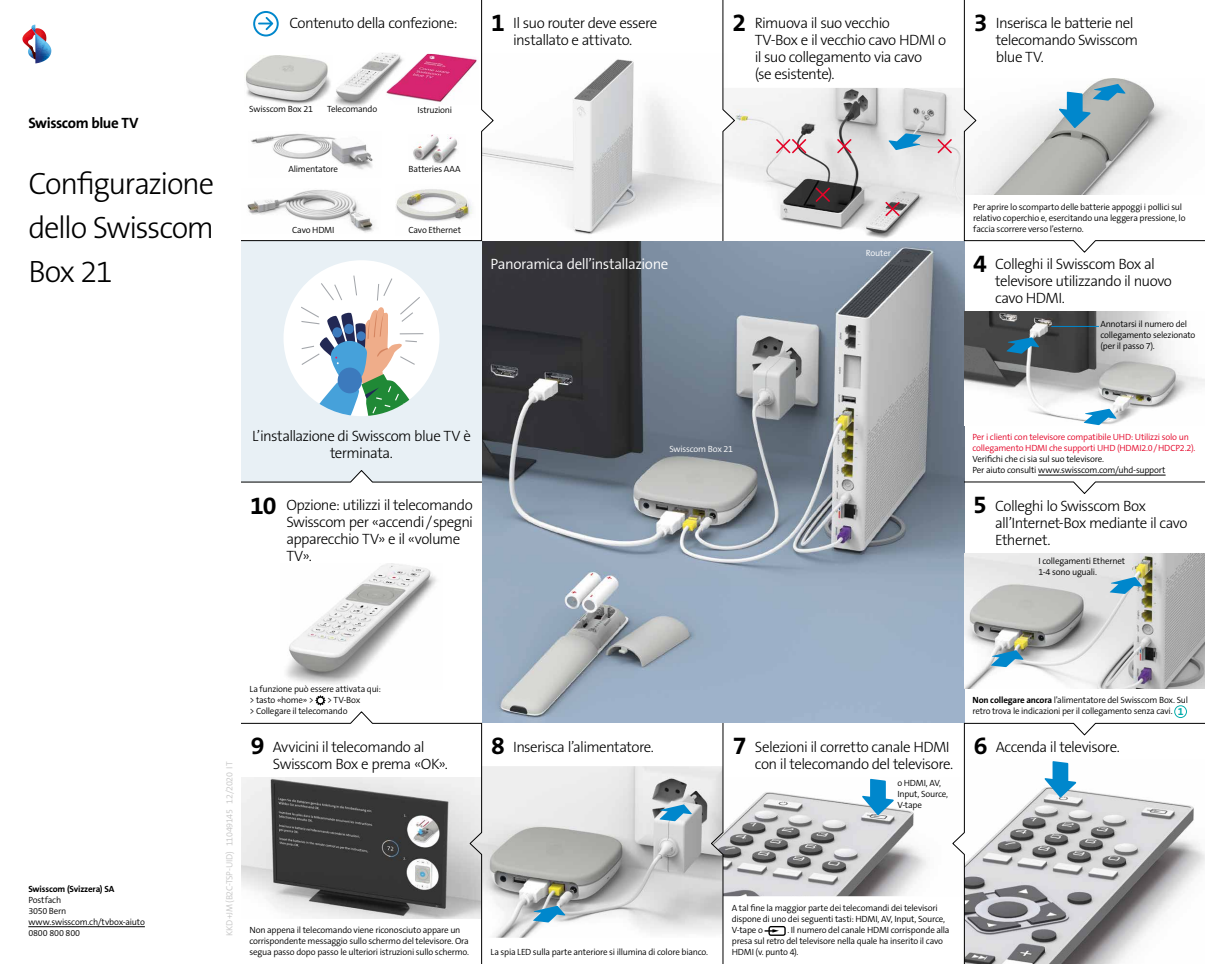
<style>
.page{position:relative;width:1205px;height:964px;background:#fff}
.page>*{position:absolute;margin:0;border:0;box-sizing:border-box;transform-origin:0 0}
.t1{font:300 31px/44px "The Sans B W3";letter-spacing:-.045em;color:#000;text-align:justify}
.t2{font:700 25px "The Sans B W7";color:#000}
.t3{font:300 15px/17px "The Sans B W3";letter-spacing:-.04em;color:#000}
.t4{font:300 15px "The Sans B W4";letter-spacing:-.03em;color:#fff}
.t5{font:700 15px "The Sans B W7";letter-spacing:-.025em;color:#000}
.t6{font:300 9px/11px "The Sans B W4";letter-spacing:-.02em;color:#000}
.t7{font:300 9px/11px "The Sans B W4";letter-spacing:-.025em;color:#e40428}
.t8{font:300 9px "The Sans B W4";letter-spacing:-.035em;color:#c6c6c6}
.t9{font:700 9px "The Sans B W7";letter-spacing:-.015em;color:#000}
.t10{font:300 9px "The Sans B W4";letter-spacing:-.025em;color:#fff}
.s1{font-family:"The Sans B W7";font-weight:700}
.s2{font-family:"The Sans B Plus W7";font-weight:700;font-size:10.6px;color:#00acab}
.s3{font-family:"The Sans B W7";font-weight:700;font-size:25px}
</style>
<div class="page">
<img style="left:482px;top:241px;width:482px;height:482px">
<div style="left:241px;top:241px;width:241px;height:228px;background:#e8f0f5"></div>
<div style="left:283px;top:260px;width:156px;height:156px;background:#fff;border-radius:50%"></div>
<svg style="left:283px;top:275px;width:150px;height:141px"></svg>
<img style="left:246px;top:56px;width:85px;height:49px">
<img style="left:396px;top:189px;width:76px;height:33px">
<img style="left:247px;top:190px;width:127px;height:43px">
<img style="left:251px;top:133px;width:122px;height:37px">
<img style="left:335px;top:53px;width:60px;height:54px">
<img style="left:964px;top:312px;width:241px;height:108px">
<img style="left:286px;top:564px;width:151px;height:121px">
<img style="left:724px;top:792px;width:202px;height:104px">
<svg style="left:862px;top:778px;width:32px;height:39px"></svg>
<img style="left:483px;top:766px;width:227px;height:171px">
<svg style="left:651px;top:803px;width:48px;height:19px"></svg>
<svg style="left:525px;top:904px;width:48px;height:19px"></svg>
<img style="left:494px;top:59px;width:228px;height:176px">
<img style="left:964px;top:554px;width:241px;height:134px">
<svg style="left:1101px;top:575px;width:49px;height:20px"></svg>
<svg style="left:983px;top:648px;width:48px;height:20px"></svg>
<img style="left:735px;top:88px;width:228px;height:151px">
<svg style="left:816px;top:188px;width:14px;height:14px"></svg>
<svg style="left:885px;top:202px;width:14px;height:14px"></svg>
<svg style="left:776px;top:139px;width:30px;height:14px"></svg>
<svg style="left:837px;top:139px;width:14px;height:14px"></svg>
<svg style="left:937px;top:139px;width:15px;height:14px"></svg>
<svg style="left:880px;top:132px;width:49px;height:20px"></svg>
<img style="left:413px;top:134px;width:45px;height:30px">
<img style="left:386px;top:54px;width:91px;height:51px">
<svg style="left:253px;top:11px;width:26px;height:25px"></svg>
<hr style="left:28px;top:926px;width:117px;height:1px;background:#000">
<hr style="left:1038px;top:475px;width:127px;height:1px;background:#000">
<svg style="left:764px;top:926px;width:22px;height:10px"></svg>
<svg style="left:315px;top:695px;width:10px;height:10px"></svg>
<hr style="left:1051px;top:326px;width:48px;height:1px;background:#0087cc">
<svg style="left:1075px;top:406px;width:50px;height:20px"></svg>
<svg style="left:998px;top:335px;width:49px;height:20px"></svg>
<svg style="left:22px;top:25px;width:29px;height:38px"></svg>
<hr style="left:241px;top:240px;width:241px;height:1px;background:#000">
<svg style="left:481px;top:0;width:13px;height:242px"></svg>
<svg style="left:722px;top:0;width:13px;height:242px"></svg>
<svg style="left:963px;top:0;width:242px;height:253px"></svg>
<svg style="left:963px;top:481px;width:242px;height:13px"></svg>
<svg style="left:952px;top:705px;width:253px;height:259px"></svg>
<svg style="left:710px;top:722px;width:14px;height:242px"></svg>
<svg style="left:241px;top:711px;width:242px;height:253px"></svg>
<svg style="left:241px;top:469px;width:242px;height:14px"></svg>
<h3 class="t5" style="left:28px;top:113px;width:112px">Swisscom blue TV</h3>
<h1 class="t1" style="left:28px;top:162px;width:187px">Configurazione dello Swisscom Box 21</h1>
<h2 class="t2" style="left:732px;top:6px;width:15px">2</h2>
<h3 class="t3" style="left:996px;top:15px;width:144px">Inserisca le batterie nel telecomando Swisscom blue TV.</h3>
<h2 class="t2" style="left:974px;top:6px;width:15px">3</h2>
<h2 class="t2" style="left:491px;top:6px;width:15px">1</h2>
<h3 class="t3" style="left:755px;top:15px;width:193px">Rimuova il suo vecchio<br>TV-Box e il vecchio cavo HDMI o il suo collegamento via cavo<br>(se esistente).</h3>
<h3 class="t3" style="left:289px;top:15px;width:170px">Contenuto della confezione:</h3>
<h3 class="t3" style="left:513px;top:15px;width:146px">Il suo router deve essere installato e attivato.</h3>
<p class="t6" style="left:249px;top:103px;width:65px">Swisscom Box 21</p>
<p class="t6" style="left:327px;top:103px;width:52px">Telecomando</p>
<p class="t6" style="left:417px;top:104px;width:36px">Istruzioni</p>
<p class="t6" style="left:288px;top:164px;width:51px">Alimentatore</p>
<p class="t6" style="left:409px;top:164px;width:54px">Batteries AAA</p>
<p class="t6" style="left:292px;top:224px;width:44px">Cavo HDMI</p>
<p class="t6" style="left:408px;top:224px;width:54px">Cavo Ethernet</p>
<h3 class="t4" style="left:490px;top:254px;width:179px">Panoramica dell’installazione</h3>
<h3 class="t3" style="left:252px;top:428px;width:220px;text-align:center">L’installazione di Swisscom blue TV è terminata.</h3>
<h2 class="t2" style="left:250px;top:489px;width:28px">10</h2>
<h3 class="t3" style="left:286px;top:497px;width:188px">Opzione: utilizzi il telecomando<br>Swisscom per «accendi/spegni apparecchio TV» e il «volume<br>TV».</h3>
<p class="t10" style="left:669px;top:443px;width:65px">Swisscom Box 21</p>
<p class="t10" style="left:866px;top:247px;width:26px">Router</p>
<p class="t6" style="left:973px;top:201px;width:214px">Per aprire lo scomparto delle batterie appoggi i pollici sul relativo coperchio e, esercitando una leggera pressione, lo faccia scorrere verso l’esterno.</p>
<h2 class="t2" style="left:973px;top:247px;width:15px">4</h2>
<h3 class="t3" style="left:995px;top:256px;width:178px">Colleghi il Swisscom Box al televisore utilizzando il nuovo cavo HDMI.</h3>
<p class="t6" style="left:1100px;top:318px;width:97px">Annotarsi il numero del collegamento selezionato (per il passo 7).</p>
<p class="t7" style="left:972px;top:431px;width:224px">Per i clienti con televisore compatibile UHD: Utilizzi solo un collegamento HDMI che supporti UHD (HDMI2.0/HDCP2.2).</p>
<p class="t6" style="left:972px;top:453px;width:195px">Verifichi che ci sia sul suo televisore.<br>Per aiuto consulti www.swisscom.com/uhd-support</p>
<h2 class="t2" style="left:973px;top:489px;width:15px">5</h2>
<h3 class="t3" style="left:995px;top:497px;width:194px">Colleghi lo Swisscom Box all’Internet-Box mediante il cavo<br>Ethernet.</h3>
<p class="t6" style="left:1038px;top:556px;width:88px">I collegamenti Ethernet<br>1-4 sono uguali.</p>
<p class="t9" style="left:28px;top:883px;width:87px">Swisscom (Svizzera) SA</p>
<p class="t6" style="left:28px;top:894px;width:118px">Postfach<br>3050 Bern www.swisscom.ch/tvbox-aiuto<br>0800 800 800</p>
<p class="t8" style="left:224px;top:935px;width:175px;rotate:-90deg">KKD+JM (B2C-TSP-UID) 11049145 12/2020 IT</p>
<p class="t6" style="left:249px;top:684px;width:133px">La funzione può essere attivata qui: &gt; tasto «home» &gt;</p>
<p class="t6" style="left:249px;top:695px;width:112px;text-indent:78px">&gt; TV-Box &gt; Collegare il telecomando</p>
<p class="t6" style="left:972px;top:695px;width:217px"><span class="s1">Non collegare ancora</span> l’alimentatore del Swisscom Box. Sul retro trova le indicazioni per il collegamento senza cavi. <span class="s2">1</span></p>
<h2 class="t2" style="left:251px;top:730px;width:15px">9</h2>
<h3 class="t3" style="left:273px;top:738px;width:153px">Avvicini il telecomando al</h3>
<h3 class="t3" style="left:491px;top:738px;width:164px"><span class="s3">8</span> Inserisca l’alimentatore.</h3>
<h2 class="t2" style="left:733px;top:730px;width:15px">7</h2>
<h3 class="t3" style="left:273px;top:755px;width:176px">Swisscom Box e prema «OK».</h3>
<h3 class="t3" style="left:755px;top:738px;width:366px">Selezioni il corretto canale HDMI <span class="s3">6</span> Accenda il televisore. con il telecomando del televisore.</h3>
<p class="t6" style="left:897px;top:777px;width:52px">o HDMI, AV,<br>Input, Source,<br>V-tape</p>
<p class="t6" style="left:249px;top:925px;width:221px">Non appena il telecomando viene riconosciuto appare un corrispondente messaggio sullo schermo del televisore. Ora segua passo dopo passo le ulteriori istruzioni sullo schermo.</p>
<p class="t6" style="left:732px;top:903px;width:215px">A tal fine la maggior parte dei telecomandi dei televisori dispone di uno dei seguenti tasti: HDMI, AV, Input, Source,<br>V-tape o</p>
<p class="t6" style="left:732px;top:925px;width:219px;text-indent:55px">. Il numero del canale HDMI corrisponde alla presa sul retro del televisore nella quale ha inserito il cavo</p>
<p class="t6" style="left:490px;top:947px;width:219px">La spia LED sulla parte anteriore si illumina di colore bianco.</p>
<p class="t6" style="left:732px;top:947px;width:68px">HDMI (v. punto 4).</p>
</div>
